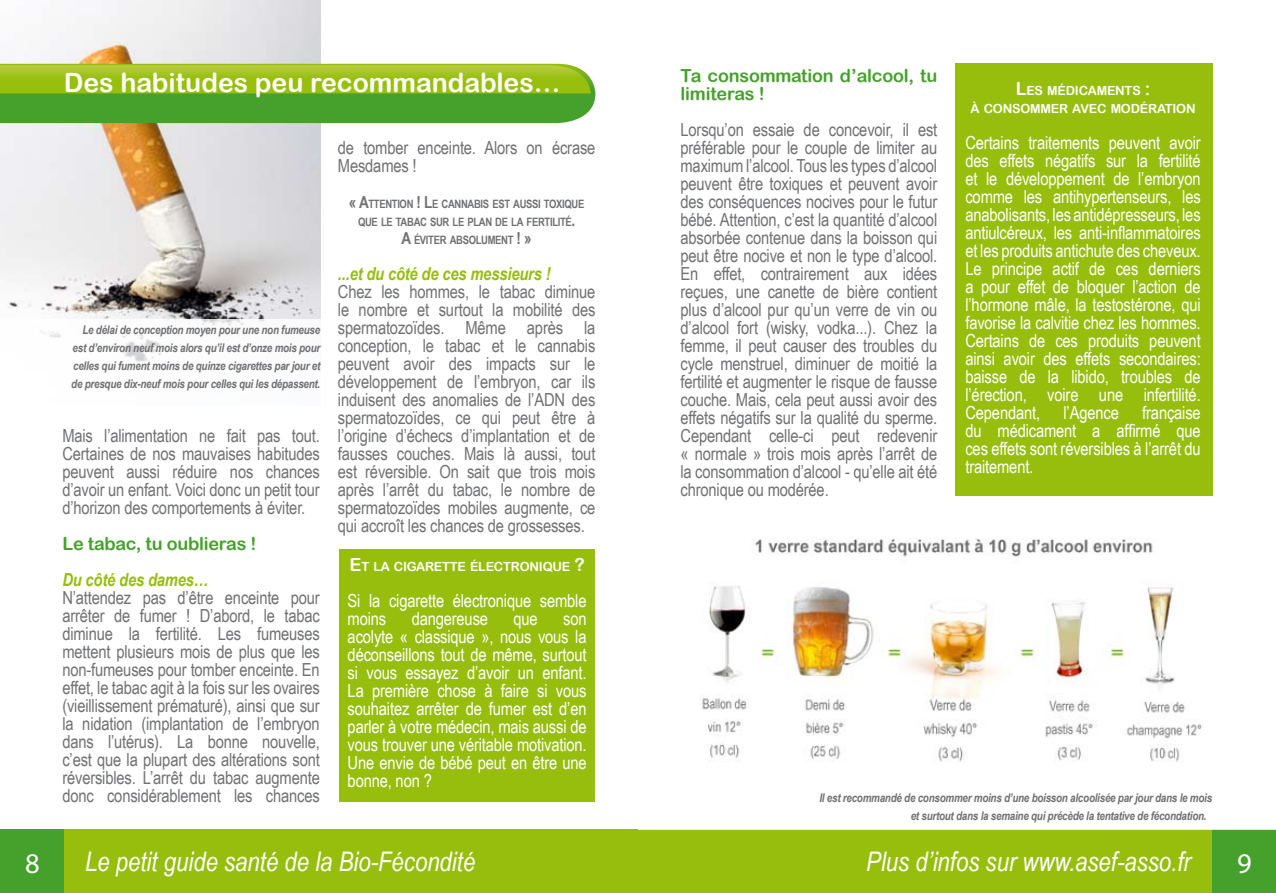
<style>
.page{position:relative;width:1276px;height:893px;background:#fff}
.page>*{position:absolute;margin:0;border:0;box-sizing:border-box;transform-origin:0 0}
.t1{font:28.5px "Myriad Pro";color:#fff}
.t2{font:italic 27px "Arial Narrow";color:#fff}
.t3{font:26.7px "Arial Rounded MT Bold";color:#fff}
.t4{font:18px/18px "Arial Narrow";letter-spacing:-.01em;color:#707173;text-align:justify}
.t5{font:18px/18px "Arial Narrow";letter-spacing:-.01em;color:#fff;text-align:justify}
.t6{font:18px/18px "Arial Rounded MT Bold";letter-spacing:-.01em;color:#45a12b}
.t7{font:italic 700 18px "Arial Narrow";letter-spacing:-.01em;color:#97be0d}
.t8{font:12.6px/18px "Arial Rounded MT Bold";letter-spacing:-.015em;color:#fff;text-align:center}
.t9{font:italic 700 12px/18px "Arial Narrow";letter-spacing:-.02em;color:#707173;text-align:justify}
.t10{font:700 11.55px/18px "Arial Narrow";letter-spacing:-.03em;color:#707173;text-align:center}
.s1{font-size:16.5px}
.s2{font-size:18px}
.s3{color:#fff}
</style>
<div class="page">
<div style="left:64px;top:829px;width:574px;height:64px;background:#97be0d"></div>
<div style="left:0;top:829px;width:64px;height:64px;background:#45a12b"></div>
<div style="left:638px;top:829px;width:574px;height:64px;background:#97be0d"></div>
<div style="left:1212px;top:829px;width:64px;height:64px;background:#45a12b"></div>
<img style="left:0;top:0;width:320px;height:319px">
<svg style="left:0;top:64px;width:595px;height:59px;background:#73b224"></svg>
<img style="left:702px;top:538px;width:500px;height:224px">
<div style="left:339px;top:550px;width:256px;height:252px;background:#97be0d"></div>
<div style="left:955px;top:64px;width:257px;height:432px;background:#97be0d"></div>
<h3 class="t3" style="left:64px;top:67px;width:498px">Des habitudes peu recommandables…</h3>
<p class="t9" style="left:71px;top:320px;width:250px;text-indent:11px">Le délai de conception moyen pour une non fumeuse est d’environ neuf mois alors qu’il est d’onze mois pour celles qui fument moins de quinze cigarettes par jour et de presque dix-neuf mois pour celles qui les dépassent.</p>
<p class="t4" style="left:62px;top:426px;width:259px">Mais l’alimentation ne fait pas tout.<br>Certaines de nos mauvaises habitudes peuvent aussi réduire nos chances d’avoir un enfant. Voici donc un petit tour d’horizon des comportements à éviter.</p>
<p class="t6" style="left:62px;top:534px;width:196px">Le tabac, tu oublieras !</p>
<p class="t7" style="left:62px;top:566px;width:148px">Du côté des dames…</p>
<p class="t4" style="left:62px;top:588px;width:259px">N’attendez pas d’être enceinte pour arrêter de fumer ! D’abord, le tabac diminue la fertilité. Les fumeuses mettent plusieurs mois de plus que les non-fumeuses pour tomber enceinte. En effet, le tabac agit à la fois sur les ovaires (vieillissement prématuré), ainsi que sur la nidation (implantation de l’embryon dans l’utérus). La bonne nouvelle, c’est que la plupart des altérations sont réversibles. L’arrêt du tabac augmente donc considérablement les chances</p>
<p class="t4" style="left:338px;top:138px;width:259px">de tomber enceinte. Alors on écrase<br>Mesdames !</p>
<p class="t10" style="left:349px;top:194px;width:237px"><span class="s1">« A</span>TTENTION <span class="s1">! L</span>E CANNABIS EST AUSSI TOXIQUE<br>QUE LE TABAC SUR LE PLAN DE LA FERTILITÉ<span class="s1">.<br>A</span> ÉVITER ABSOLUMENT <span class="s1">! »</span></p>
<p class="t7" style="left:338px;top:260px;width:214px">...et du côté de ces messieurs !</p>
<p class="t4" style="left:338px;top:282px;width:259px">Chez les hommes, le tabac diminue le nombre et surtout la mobilité des spermatozoïdes. Même après la conception, le tabac et le cannabis peuvent avoir des impacts sur le développement de l’embryon, car ils induisent des anomalies de l’ADN des spermatozoïdes, ce qui peut être à l’origine d’échecs d’implantation et de fausses couches. Mais là aussi, tout est réversible. On sait que trois mois après l’arrêt du tabac, le nombre de spermatozoïdes mobiles augmente, ce qui accroît les chances de grossesses.</p>
<p class="t8" style="left:349px;top:557px;width:237px"><span class="s2">E</span>T LA CIGARETTE ÉLECTRONIQUE <span class="s2">?</span></p>
<p class="t5" style="left:348px;top:591px;width:240px">Si la cigarette électronique semble moins</p>
<p class="t5" style="left:412px;top:609px;width:78px">dangereuse</p>
<p class="t5" style="left:513px;top:609px;width:26px">que</p>
<p class="t5" style="left:348px;top:609px;width:240px;text-indent:215px">son acolyte « classique », nous vous la déconseillons tout de même, surtout si vous essayez d’avoir un enfant.<br>La première chose à faire si vous souhaitez arrêter de fumer est d’en parler à votre médecin, mais aussi de vous trouver une véritable motivation.<br>Une envie de bébé peut en être une bonne, non ?</p>
<p class="t6" style="left:680px;top:66px;width:258px">Ta consommation d’alcool, tu limiteras !</p>
<p class="t4" style="left:680px;top:120px;width:258px">Lorsqu’on essaie de concevoir, il est préférable pour le couple de limiter au maximum l’alcool. Tous les types d’alcool peuvent être toxiques et peuvent avoir des conséquences nocives pour le futur bébé. Attention, c’est la quantité d’alcool absorbée contenue dans la boisson qui peut être nocive et non le type d’alcool.<br>En effet, contrairement aux idées reçues, une canette de bière contient plus d’alcool pur qu’un verre de vin ou d’alcool fort (wisky, vodka...). Chez la femme, il peut causer des troubles du cycle menstruel, diminuer de moitié la fertilité et augmenter le risque de fausse couche. Mais, cela peut aussi avoir des effets négatifs sur la qualité du sperme.<br>Cependant celle-ci peut redevenir « normale » trois mois après l’arrêt de la consommation d’alcool - qu’elle ait été chronique ou modérée.</p>
<p class="t8" style="left:970px;top:81px;width:227px"><span class="s2">L</span>ES MÉDICAMENTS <span class="s2">:<br></span>À CONSOMMER AVEC MODÉRATION</p>
<p class="t5" style="left:965px;top:133px;width:237px">Certains traitements peuvent avoir des effets négatifs sur la fertilité et le développement de l’embryon comme les antihypertenseurs, les anabolisants, les antidépresseurs, les antiulcéreux, les anti-inflammatoires et les produits antichute des cheveux.<br>Le principe actif de ces derniers a pour effet de bloquer l’action de l’hormone mâle, la testostérone, qui favorise la calvitie chez les hommes.<br>Certains de ces produits peuvent ainsi avoir des effets secondaires: baisse de la libido, troubles de l’érection, voire une infertilité.<br>Cependant,</p>
<p class="t5" style="left:965px;top:403px;width:237px;text-indent:177px">française du médicament a affirmé que ces effets sont réversibles à l’arrêt du traitement.</p>
<p class="t5" style="left:1063px;top:403px;width:57px">l’Agence</p>
<p class="t9" style="left:819px;top:788px;width:394px;text-align:right">Il est recommandé de consommer moins d’une boisson alcoolisée par jour dans le mois et surtout dans la semaine qui précède la tentative de fécondation. <span class="s3">!</span></p>
<h1 class="t1" style="left:25px;top:845px;width:16px">8</h1>
<h2 class="t2" style="left:85px;top:843px;width:392px">Le petit guide santé de la Bio-Fécondité</h2>
<h2 class="t2" style="left:866px;top:843px;width:326px">Plus d’infos sur www.asef-asso.fr</h2>
<h1 class="t1" style="left:1237px;top:845px;width:16px">9</h1>
</div>
